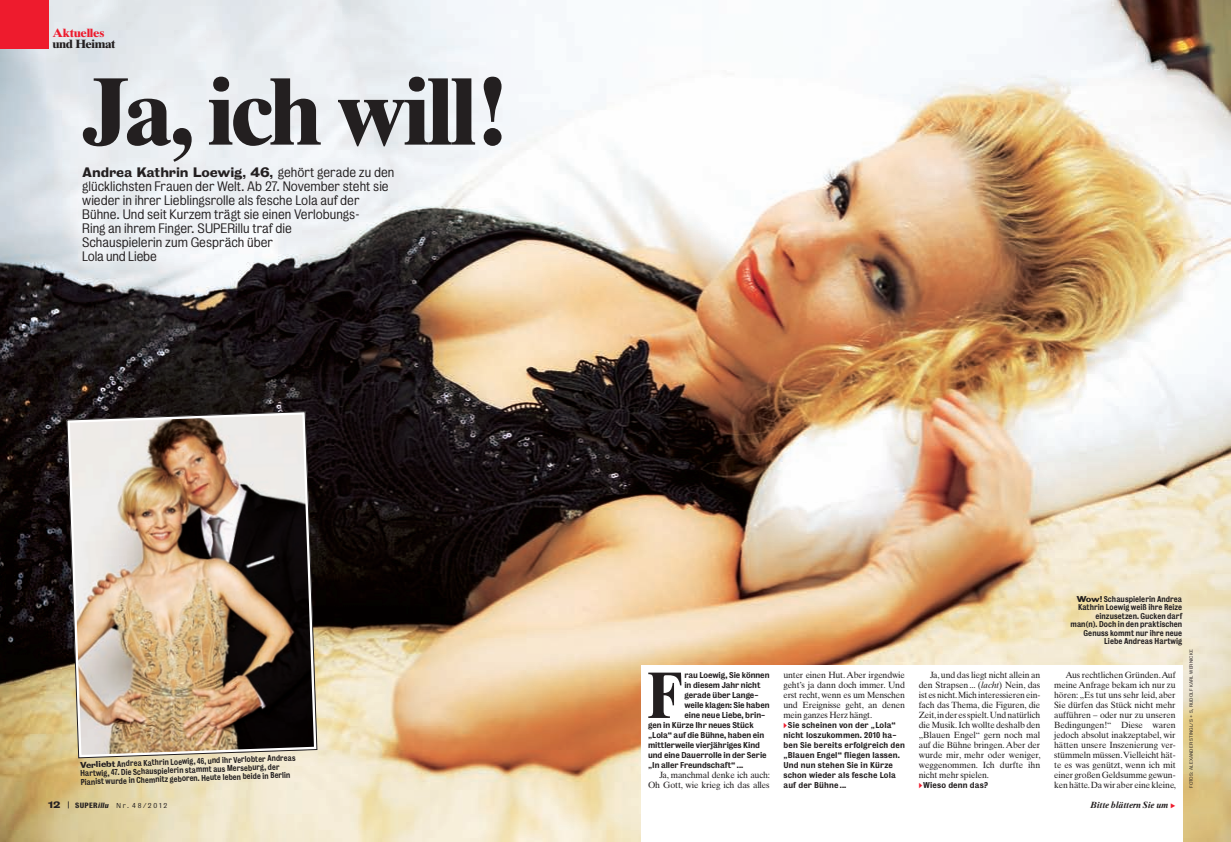
<style>
.page{position:relative;width:1231px;height:842px;background:#fff}
.page>*{position:absolute;margin:0;border:0;box-sizing:border-box;transform-origin:0 0}
.t1{font:700 96px "Times Ten";letter-spacing:-.035em;color:#231f20}
.t2{font:700 65.7px "Times Ten";color:#231f20;scale:.86 1}
.t3{font:12.5px/14px "Bureau Grotesque Five One";color:#231f20;scale:1.07 1}
.t4{font:12.5px "Bureau Grotesque Seven Nine";letter-spacing:-.01em;color:#231f20;scale:.93 1}
.t5{font:700 12px "Times Ten";letter-spacing:-.025em;color:#ee1b2d;scale:1.07 1}
.t6{font:700 12px "Times Ten";letter-spacing:-.025em;color:#231f20;scale:1.07 1}
.t7{font:9px/10px "Times Ten";letter-spacing:-.01em;color:#231f20;text-align:justify}
.t8{font:italic 700 9px "Times Ten";letter-spacing:-.01em;color:#231f20}
.t9{font:7.8px/10px "Bureau Grotesque Five Five";letter-spacing:.005em;color:#231f20;scale:.95 1}
.t10{font:7.8px/8.5px "Bureau Grotesque Five Five";letter-spacing:.005em;color:#231f20;scale:.83 1}
.t11{font:7.8px/8.5px "Bureau Grotesque Five Five";letter-spacing:.005em;color:#231f20;text-align:right;scale:.85 1}
.t12{font:6.5px "Bureau Grotesque Five One";letter-spacing:.25em;color:#231f20;scale:1.15 1}
.t13{font:4.2px "Bureau Grotesque Five One";letter-spacing:.015em;color:#231f20;scale:1.25 1}
.s1{font-family:"Bureau Grotesque Five One"}
.s2{font-family:"Bureau Grotesque Seven Nine"}
.s3{font-family:"European Pi Four";font-size:7px;color:#ee1b2d}
.s4{font-style:italic}
.s5{font-family:"Bureau Grotesque Seven Nine";font-size:8.5px}
.s6{font-family:"Bureau Grotesque Three Five";font-size:7px}
.s7{font-family:"Bureau Grotesque Three Five";font-style:italic;font-size:7px}
.s8{font-family:"European Pi Three";font-weight:400;font-style:normal;font-size:6.3px;color:#ee1b2d}
</style>
<div class="page">
<img style="left:0;top:0;width:1230px;height:842px">
<div style="left:641px;top:666px;width:541px;height:176px;background:#fff"></div>
<img style="left:67px;top:394px;width:250px;height:364px">
<div style="left:0;top:0;width:48px;height:48px;background:#ee1b2d"></div>
<h3 class="t5" style="left:52px;top:29px;width:50px">Aktuelles</h3>
<h3 class="t6" style="left:52px;top:40px;width:60px">und Heimat</h3>
<h1 class="t1" style="left:82px;top:76px;width:428px">Ja, ich will!</h1>
<h3 class="t4" style="left:82px;top:167px;width:337px">Andrea Kathrin Loewig, 46, <span class="s1">gehört gerade zu den</span></h3>
<p class="t3" style="left:82px;top:180px;width:288px">glücklichsten Frauen der Welt. Ab 27. November steht sie wieder in ihrer Lieblingsrolle als fesche Lola auf der Bühne. Und seit Kurzem trägt sie einen Verlobungs-<br>Ring an ihrem Finger. SUPERillu traf die<br>Schauspielerin zum Gespräch über<br>Lola und Liebe</p>
<p class="t10" style="left:80px;top:761px;width:261px;rotate:-2deg"><span class="s2">Verliebt</span> Andrea Kathrin Loewig, 46, und ihr Verlobter Andreas<br>Hartwig, 47. Die Schauspielerin stammt aus Merseburg, der<br>Pianist wurde in Chemnitz geboren. Heute leben beide in Berlin</p>
<h2 class="t2" style="left:647px;top:671px;width:42px">F</h2>
<p class="t9" style="left:684px;top:671px;width:91px">rau Loewig, Sie können</p>
<p class="t9" style="left:684px;top:681px;width:82px">in diesem Jahr nicht</p>
<p class="t9" style="left:684px;top:691px;width:79px">gerade über Lange-</p>
<p class="t9" style="left:684px;top:701px;width:91px">weile klagen: Sie haben</p>
<p class="t9" style="left:684px;top:711px;width:86px">eine neue Liebe, brin-</p>
<p class="t9" style="left:648px;top:721px;width:113px">gen in Kürze Ihr neues Stück</p>
<p class="t9" style="left:648px;top:731px;width:124px">„Lola“ auf die Bühne, haben ein</p>
<p class="t9" style="left:648px;top:741px;width:119px">mittlerweile vierjähriges Kind</p>
<p class="t9" style="left:648px;top:751px;width:126px">und eine Dauerrolle in der Serie</p>
<p class="t9" style="left:648px;top:761px;width:102px">„In aller Freundschaft“ ...</p>
<p class="t7" style="left:648px;top:771px;width:123px;text-align:right">Ja, manchmal denke ich auch:<br>Oh Gott, wie krieg ich das alles</p>
<p class="t7" style="left:783px;top:671px;width:123px">unter einen Hut. Aber irgendwie geht’s ja dann doch immer. Und erst recht, wenn es um Menschen und Ereignisse geht, an denen mein ganzes Herz hängt.</p>
<p class="t9" style="left:783px;top:721px;width:129px"><span class="s3">-</span>Sie scheinen von der „Lola“ nicht loszukommen. 2010 ha&shy;ben Sie bereits erfolgreich den „Blauen Engel“ fliegen lassen.<br>Und nun stehen Sie in Kürze schon wieder als fesche Lola auf der Bühne ...</p>
<p class="t7" style="left:918px;top:671px;width:123px;text-indent:11px">Ja, und das liegt nicht allein an den Strapsen ... (<span class="s4">lacht</span>) Nein, das ist es nicht. Mich interessieren ein&shy;fach das Thema, die Figuren, die Zeit, in der es spielt. Und natürlich die Musik. Ich wollte deshalb den „Blauen Engel“ gern noch mal auf die Bühne bringen. Aber der wurde mir, mehr oder weniger, weggenommen. Ich durfte ihn nicht mehr spielen.</p>
<p class="t9" style="left:918px;top:781px;width:74px"><span class="s3">-</span>Wieso denn das?</p>
<p class="t11" style="left:1070px;top:595px;width:133px"><span class="s2">Wow!</span> Schauspielerin Andrea<br>Kathrin Loewig weiß ihre Reize einzusetzen. Gucken darf man(n). Doch in den praktischen<br>Genuss kommt nur ihre neue<br>Liebe Andreas Hartwig</p>
<p class="t7" style="left:1053px;top:671px;width:123px;text-indent:11px">Aus rechtlichen Gründen. Auf meine Anfrage bekam ich nur zu hören: „Es tut uns sehr leid, aber Sie dürfen das Stück nicht mehr aufführen – oder nur zu unseren Bedingungen!“ Diese waren jedoch absolut inakzeptabel, wir hätten unsere Inszenierung ver&shy;stümmeln müssen. Vielleicht hät&shy;te es was genützt, wenn ich mit einer großen Geldsumme gewun&shy;ken hätte. Da wir aber eine kleine,</p>
<p class="t13" style="left:1189px;top:788px;width:112px;rotate:-90deg">FOTOS: ALEXANDER STINGL/S + S, RUDOLF KARL WERNICKE</p>
<p class="t12" style="left:48px;top:803px;width:105px"><span class="s5">12</span> <sup>|</sup> <span class="s6">SUPER</span><span class="s7">illu</span> Nr. 48/2012</p>
<p class="t8" style="left:1090px;top:801px;width:87px">Bitte blättern Sie um <span class="s8">-</span></p>
</div>
